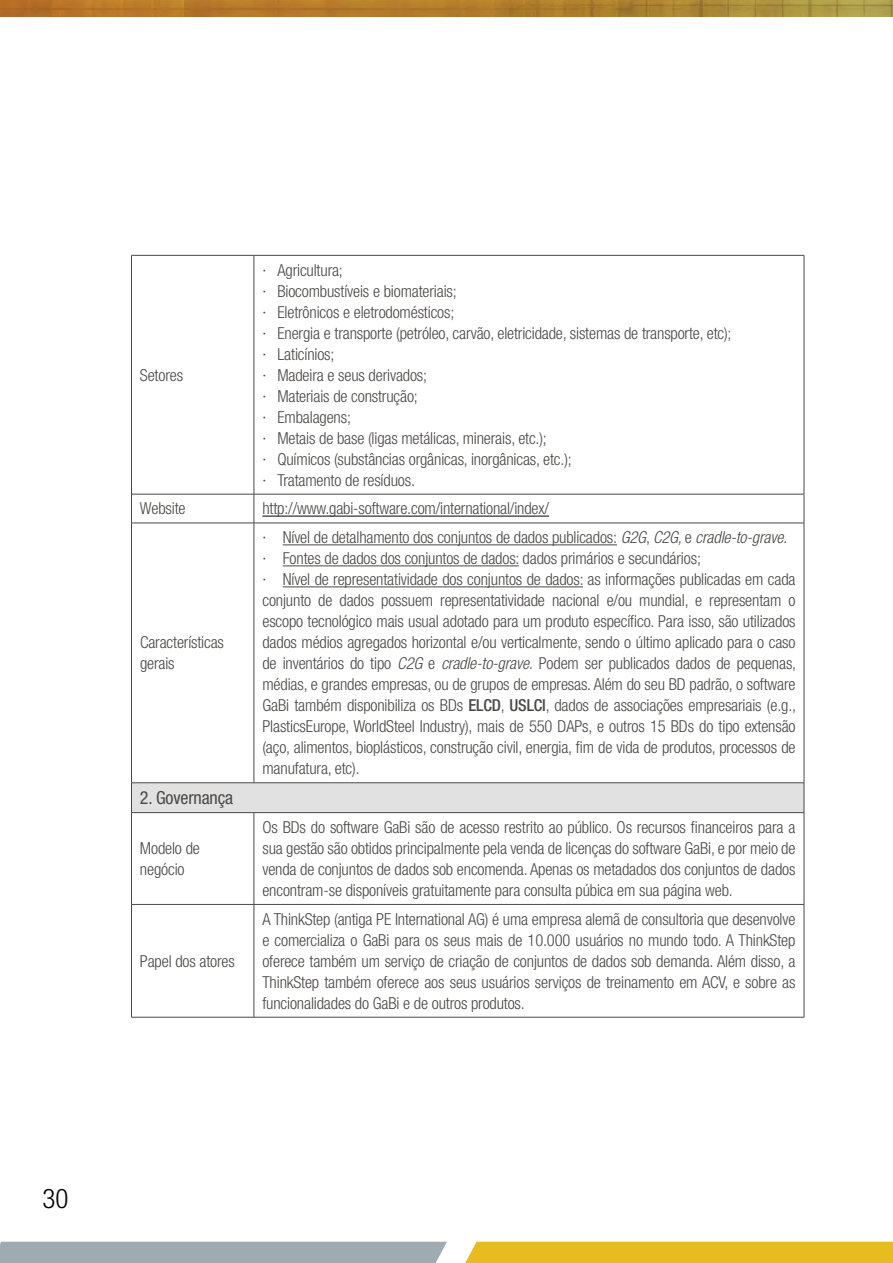
<style>
.page{position:relative;width:893px;height:1263px;background:#fff}
.page>*{position:absolute;margin:0;border:0;box-sizing:border-box;transform-origin:0 0}
.t1{font:300 condensed 27px "Helvetica Neue LT Std";color:#000}
.t2{font:condensed 18px "Helvetica Neue LT Std";letter-spacing:-.01em;color:#4b4847}
.t3{font:300 condensed 16.5px/21px "Helvetica Neue LT Std";letter-spacing:-.01em;color:#4b4847}
.s1{font-style:italic}
.s2{font-weight:500}
</style>
<div class="page">
<img style="left:0;top:0;width:893px;height:17px">
<div style="left:0;top:1242px;width:447px;height:21px;background:#9eacb2"></div>
<div style="left:465px;top:1242px;width:428px;height:21px;background:#e8bb20"></div>
<div style="left:131px;top:783px;width:673px;height:30px;background:#e2e1e1"></div>
<hr style="left:131px;top:255px;width:123px;height:1px;background:#4b4847">
<hr style="left:131px;top:255px;width:1px;height:239px;background:#4b4847">
<hr style="left:254px;top:255px;width:550px;height:1px;background:#4b4847">
<hr style="left:254px;top:255px;width:1px;height:239px;background:#4b4847">
<hr style="left:804px;top:255px;width:1px;height:239px;background:#4b4847">
<hr style="left:131px;top:494px;width:123px;height:1px;background:#4b4847">
<svg style="left:131px;top:494px;width:1px;height:29px"></svg>
<hr style="left:254px;top:494px;width:550px;height:1px;background:#4b4847">
<svg style="left:254px;top:494px;width:1px;height:29px"></svg>
<svg style="left:804px;top:494px;width:1px;height:29px"></svg>
<hr style="left:131px;top:523px;width:123px;height:1px;background:#4b4847">
<hr style="left:131px;top:523px;width:1px;height:259px;background:#4b4847">
<hr style="left:254px;top:523px;width:550px;height:1px;background:#4b4847">
<hr style="left:254px;top:523px;width:1px;height:259px;background:#4b4847">
<hr style="left:804px;top:523px;width:1px;height:259px;background:#4b4847">
<hr style="left:131px;top:782px;width:123px;height:1px;background:#4b4847">
<svg style="left:131px;top:783px;width:1px;height:29px"></svg>
<hr style="left:254px;top:782px;width:550px;height:1px;background:#4b4847">
<svg style="left:804px;top:783px;width:1px;height:29px"></svg>
<hr style="left:131px;top:812px;width:123px;height:1px;background:#4b4847">
<hr style="left:131px;top:813px;width:1px;height:91px;background:#4b4847">
<hr style="left:254px;top:812px;width:550px;height:1px;background:#4b4847">
<hr style="left:254px;top:813px;width:1px;height:91px;background:#4b4847">
<hr style="left:804px;top:813px;width:1px;height:91px;background:#4b4847">
<hr style="left:131px;top:904px;width:123px;height:1px;background:#4b4847">
<hr style="left:131px;top:905px;width:1px;height:112px;background:#4b4847">
<hr style="left:254px;top:904px;width:550px;height:1px;background:#4b4847">
<hr style="left:254px;top:905px;width:1px;height:112px;background:#4b4847">
<hr style="left:804px;top:905px;width:1px;height:112px;background:#4b4847">
<hr style="left:131px;top:1017px;width:123px;height:1px;background:#4b4847">
<hr style="left:254px;top:1017px;width:550px;height:1px;background:#4b4847">
<hr style="left:262px;top:516px;width:287px;height:1px;background:#000">
<hr style="left:283px;top:544px;width:334px;height:1px;background:#4b4847">
<hr style="left:283px;top:565px;width:236px;height:1px;background:#4b4847">
<hr style="left:283px;top:586px;width:300px;height:1px;background:#4b4847">
<h1 class="t1" style="left:43px;top:1182px;width:27px">30</h1>
<p class="t3" style="left:140px;top:364px;width:45px">Setores</p>
<p class="t3" style="left:262px;top:259px;width:471px">· Agricultura;<br>· Biocombustíveis e biomateriais;<br>· Eletrônicos e eletrodomésticos;<br>· Energia e transporte (petróleo, carvão, eletricidade, sistemas de transporte, etc); · Laticínios;<br>· Madeira e seus derivados;<br>· Materiais de construção;<br>· Embalagens;<br>· Metais de base (ligas metálicas, minerais, etc.);<br>· Químicos (substâncias orgânicas, inorgânicas, etc.);<br>· Tratamento de resíduos.</p>
<p class="t3" style="left:140px;top:498px;width:47px">Website</p>
<p class="t3" style="left:262px;top:498px;width:288px">http://www.gabi-software.com/international/index/</p>
<p class="t3" style="left:140px;top:632px;width:86px">Características gerais</p>
<p class="t2" style="left:140px;top:787px;width:95px">2. Governança</p>
<p class="t3" style="left:140px;top:837px;width:61px">Modelo de negócio</p>
<p class="t3" style="left:140px;top:950px;width:96px">Papel dos atores</p>
<p class="t3" style="left:262px;top:527px;width:535px">· Nível de detalhamento dos conjuntos de dados publicados: <span class="s1">G2G</span>, <span class="s1">C2G,</span> e <span class="s1">cradle-to-grave.<br></span>· Fontes de dados dos conjuntos de dados: dados primários e secundários;<br>· Nível de representatividade dos conjuntos de dados: as informações publicadas em cada conjunto de dados possuem representatividade nacional e/ou mundial, e representam o escopo tecnológico mais usual adotado para um produto específico. Para isso, são utilizados dados médios agregados horizontal e/ou verticalmente, sendo o último aplicado para o caso de inventários do tipo <span class="s1">C2G</span> e <span class="s1">cradle-to-grave.</span> Podem ser publicados dados de pequenas, médias, e grandes empresas, ou de grupos de empresas. Além do seu BD padrão, o software GaBi também disponibiliza os BDs <span class="s2">ELCD</span>, <span class="s2">USLCI</span>, dados de associações empresariais (e.g., PlasticsEurope, WorldSteel Industry), mais de 550 DAPs, e outros 15 BDs do tipo extensão (aço, alimentos, bioplásticos, construção civil, energia, fim de vida de produtos, processos de manufatura, etc).</p>
<p class="t3" style="left:262px;top:816px;width:535px;text-align:justify">Os BDs do software GaBi são de acesso restrito ao público. Os recursos financeiros para a sua gestão são obtidos principalmente pela venda de licenças do software GaBi, e por meio de venda de conjuntos de dados sob encomenda. Apenas os metadados dos conjuntos de dados encontram-se disponíveis gratuitamente para consulta púbica em sua página web.</p>
<p class="t3" style="left:262px;top:908px;width:535px;text-align:justify">A ThinkStep (antiga PE International AG) é uma empresa alemã de consultoria que desenvolve e comercializa o GaBi para os seus mais de 10.000 usuários no mundo todo. A ThinkStep oferece também um serviço de criação de conjuntos de dados sob demanda. Além disso, a ThinkStep também oferece aos seus usuários serviços de treinamento em ACV, e sobre as funcionalidades do GaBi e de outros produtos.</p>
</div>
